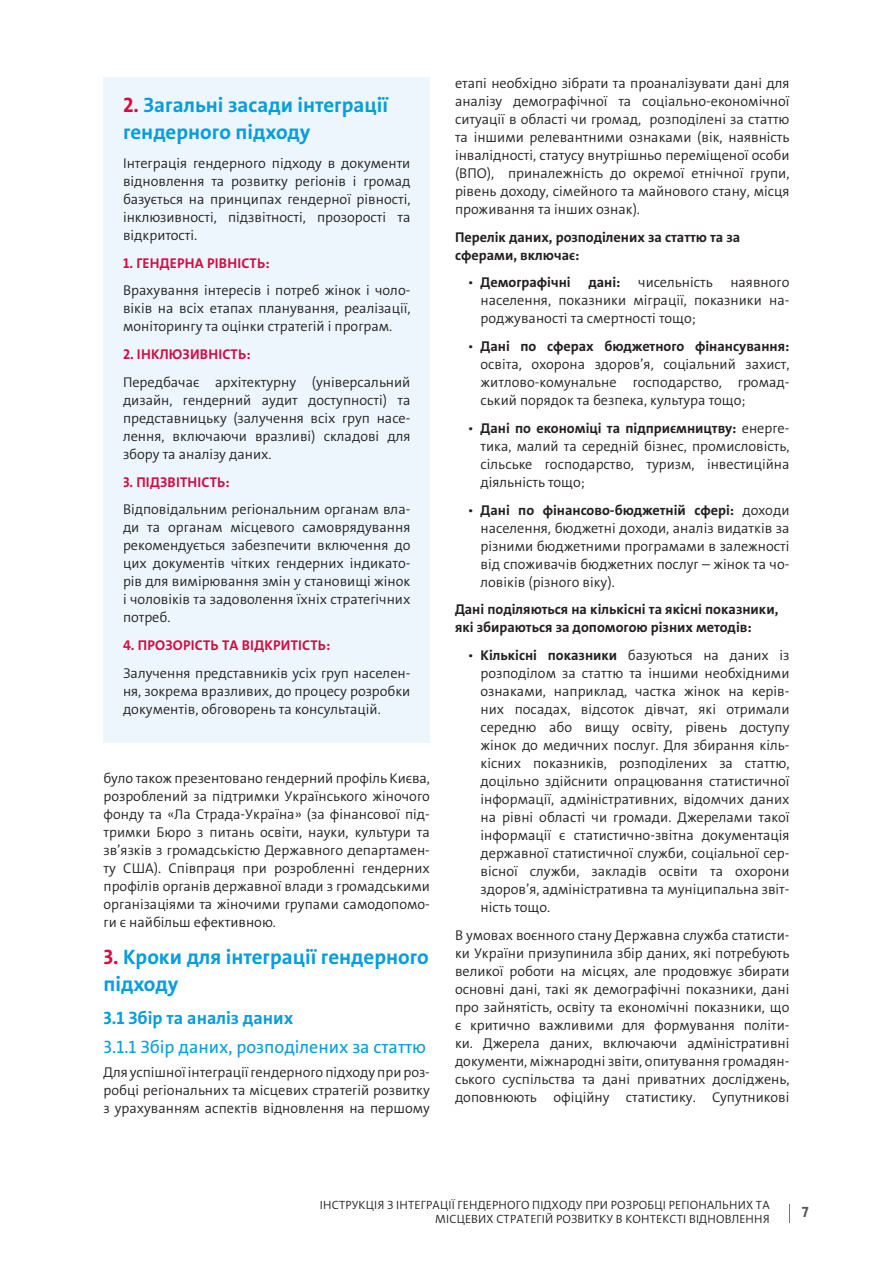
<style>
.page{position:relative;width:893px;height:1263px;background:#fff}
.page>*{position:absolute;margin:0;border:0;box-sizing:border-box;transform-origin:0 0}
.t1{font:700 21px/27px "The Sans";color:#069ddc}
.t2{font:18px "The Sans";color:#069ddc}
.t3{font:700 18px "The Sans";color:#069ddc}
.t4{font:700 15px "The Sans";color:#57585a}
.t5{font:300 14.25px/18px "The Sans";color:#231f20;text-align:justify}
.t6{font:700 14.25px/18px "The Sans";color:#231f20}
.t7{font:700 14.25px "The Sans";letter-spacing:.015em;color:#d20d44}
.t8{font:300 12px/13.5px "The Sans";letter-spacing:.015em;color:#231f20;text-align:right}
.s1{color:#d20d44}
.s2{font-weight:700}
</style>
<div class="page">
<svg style="left:789px;top:1204px;width:1px;height:19px"></svg>
<div style="left:104px;top:77px;width:326px;height:666px;background:#edf6fc"></div>
<h1 class="t1" style="left:123px;top:92px;width:266px"><span class="s1">2.</span> Загальні засади інтеграції гендерного підходу</h1>
<p class="t5" style="left:123px;top:154px;width:289px">Інтеграція гендерного підходу в документи відновлення та розвитку регіонів і громад базується на принципах гендерної рівності, інклюзивності, підзвітності, прозорості та відкритості.</p>
<p class="t7" style="left:123px;top:254px;width:148px">1. ГЕНДЕРНА РІВНІСТЬ:</p>
<p class="t5" style="left:123px;top:282px;width:289px">Врахування інтересів і потреб жінок і чоло&shy;віків на всіх етапах планування, реалізації, моніторингу та оцінки стратегій і програм.</p>
<p class="t7" style="left:123px;top:345px;width:129px">2. ІНКЛЮЗИВНІСТЬ:</p>
<p class="t5" style="left:123px;top:373px;width:289px">Передбачає архітектурну (універсальний дизайн, гендерний аудит доступності) та представницьку (залучення всіх груп насе&shy;лення, включаючи вразливі) складові для збору та аналізу даних.</p>
<p class="t7" style="left:123px;top:473px;width:108px">3. ПІДЗВІТНІСТЬ:</p>
<p class="t5" style="left:123px;top:501px;width:289px">Відповідальним регіональним органам вла&shy;ди та органам місцевого самоврядування рекомендується забезпечити включення до цих документів чітких гендерних індикато&shy;рів для вимірювання змін у становищі жінок і чоловіків та задоволення їхніх стратегічних потреб.</p>
<p class="t7" style="left:123px;top:636px;width:209px">4. ПРОЗОРІСТЬ ТА ВІДКРИТІСТЬ:</p>
<p class="t5" style="left:123px;top:664px;width:289px">Залучення представників усіх груп населен&shy;ня, зокрема вразливих, до процесу розробки документів, обговорень та консультацій.</p>
<p class="t5" style="left:104px;top:770px;width:328px">було також презентовано гендерний профіль Києва, розроблений за підтримки Українського жіночого фонду та «Ла Страда-Україна» (за фінансової під&shy;тримки Бюро з питань освіти, науки, культури та зв’язків з громадськістю Державного департамен&shy;ту США). Співпраця при розробленні гендерних профілів органів державної влади з громадськими організаціями та жіночими групами самодопомо&shy;ги є найбільш ефективною.</p>
<h1 class="t1" style="left:104px;top:944px;width:327px"><span class="s1">3.</span> Кроки для інтеграції гендерного підходу</h1>
<p class="t3" style="left:104px;top:1006px;width:191px">3.1 Збір та аналіз даних</p>
<p class="t2" style="left:104px;top:1035px;width:324px">3.1.1 Збір даних, розподілених за статтю</p>
<p class="t5" style="left:104px;top:1063px;width:328px">Для успішної інтеграції гендерного підходу при роз&shy;робці регіональних та місцевих стратегій розвитку з урахуванням аспектів відновлення на першому</p>
<p class="t5" style="left:455px;top:74px;width:336px">етапі необхідно зібрати та проаналізувати дані для аналізу демографічної та соціально-економічної ситуації в області чи громад, розподілені за статтю та іншими релевантними ознаками (вік, наявність інвалідності, статусу внутрішньо переміщеної особи (ВПО), приналежність до окремої етнічної групи, рівень доходу, сімейного та майнового стану, місця проживання та інших ознак).</p>
<p class="t6" style="left:455px;top:228px;width:287px">Перелік даних, розподілених за статтю та за сферами, включає:</p>
<p class="t5" style="left:480px;top:274px;width:310px;text-indent:-13px">• <span class="s2">Демографічні дані:</span> чисельність наявного населення, показники міграції, показники на&shy;роджуваності та смертності тощо;</p>
<p class="t5" style="left:480px;top:337px;width:310px;text-indent:-13px">• <span class="s2">Дані по сферах бюджетного фінансування: </span>освіта, охорона здоров’я, соціальний захист, житлово-комунальне господарство, громад&shy;ський порядок та безпека, культура тощо;</p>
<p class="t5" style="left:480px;top:419px;width:310px;text-indent:-13px">• <span class="s2">Дані по економіці та підприємництву:</span> енерге&shy;тика, малий та середній бізнес, промисловість, сільське господарство, туризм, інвестиційна діяльність тощо;</p>
<p class="t5" style="left:480px;top:501px;width:310px;text-indent:-13px">• <span class="s2">Дані по фінансово-бюджетній сфері:</span> доходи населення, бюджетні доходи, аналіз видатків за різними бюджетними програмами в залежності від споживачів бюджетних послуг – жінок та чо&shy;ловіків (різного віку).</p>
<p class="t6" style="left:455px;top:601px;width:325px">Дані поділяються на кількісні та якісні показники, які збираються за допомогою різних методів:</p>
<p class="t5" style="left:480px;top:646px;width:310px;text-indent:-13px">• <span class="s2">Кількісні показники</span> базуються на даних із розподілом за статтю та іншими необхідними ознаками, наприклад, частка жінок на керів&shy;них посадах, відсоток дівчат, які отримали середню або вищу освіту, рівень доступу жінок до медичних послуг. Для збирання кіль&shy;кісних показників, розподілених за статтю, доцільно здійснити опрацювання статистичної інформації, адміністративних, відомчих даних на рівні області чи громади. Джерелами такої інформації є статистично-звітна документація державної статистичної служби, соціальної сер&shy;вісної служби, закладів освіти та охорони здоров’я, адміністративна та муніципальна звіт&shy;ність тощо.</p>
<p class="t5" style="left:455px;top:926px;width:336px">В умовах воєнного стану Державна служба статисти&shy;ки України призупинила збір даних, які потребують великої роботи на місцях, але продовжує збирати основні дані, такі як демографічні показники, дані про зайнятість, освіту та економічні показники, що є критично важливими для формування політи&shy;ки. Джерела даних, включаючи адміністративні документи, міжнародні звіти, опитування громадян&shy;ського суспільства та дані приватних досліджень, доповнюють офіційну статистику. Супутникові</p>
<p class="t8" style="left:320px;top:1199px;width:451px">ІНСТРУКЦІЯ З ІНТЕГРАЦІЇ ГЕНДЕРНОГО ПІДХОДУ ПРИ РОЗРОБЦІ РЕГІОНАЛЬНИХ ТА<br>МІСЦЕВИХ СТРАТЕГІЙ РОЗВИТКУ В КОНТЕКСТІ ВІДНОВЛЕННЯ</p>
<p class="t4" style="left:802px;top:1202px;width:8px">7</p>
</div>
